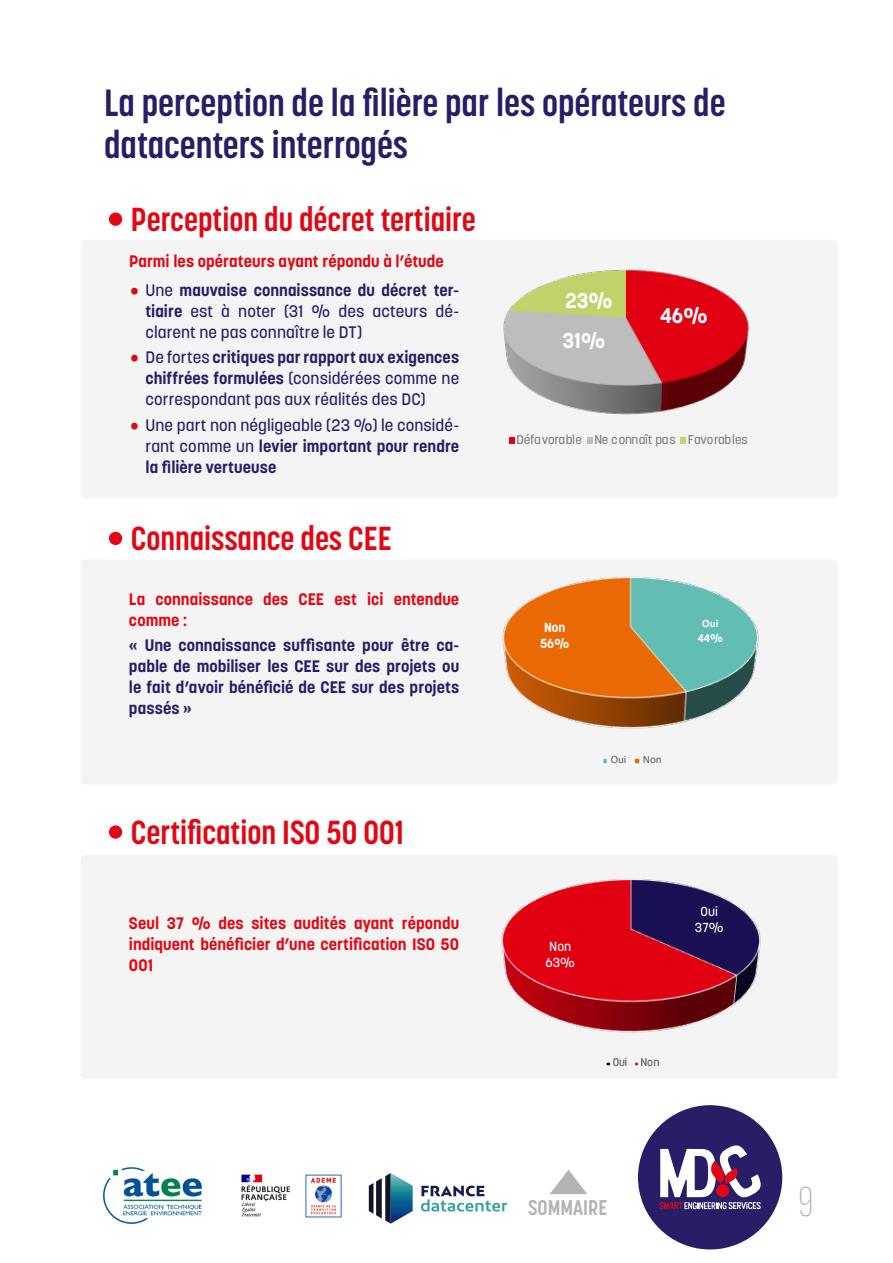
<style>
.page{position:relative;width:893px;height:1263px;background:#fff}
.page>*{position:absolute;margin:0;border:0;box-sizing:border-box;transform-origin:0 0}
.t1{font:300 40.5px "Alternate Gothic ATF";color:#b5b4b4}
.t2{font:700 37.5px/42px "Korolev Condensed";color:#281d67}
.t3{font:700 33px "Korolev Condensed";color:#e30613}
.t4{font:700 21.15px "Korolev";color:#fff}
.t5{font:700 21.15px "Korolev Condensed";color:#b5b4b4}
.t6{font:500 16.5px/21px "Korolev";letter-spacing:.005em;color:#281d67;text-align:justify}
.t7{font:700 16.5px/21px "Korolev";letter-spacing:.005em;color:#e30613}
.t8{font:700 16.5px/21px "Korolev";letter-spacing:.005em;color:#281d67;text-align:justify}
.t9{font:700 13.05px/15.8px "Korolev";color:#fff;text-align:center}
.t10{font:500 12.9px/15.8px "Korolev";color:#fff;text-align:center}
.t11{font:500 12.6px "Korolev";letter-spacing:-.01em;color:#7f7f7f}
.t12{font:11.1px "Calibri";letter-spacing:-.01em;color:#595959}
.t13{font:500 11.1px "Korolev";letter-spacing:-.015em;color:#595959}
.t14{font:700 11.1px "Calibri";color:#fff}
.t15{font:700 11.1px "Korolev";color:#fff}
.s1{color:#e30613}
.s2{font-weight:700}
</style>
<div class="page">
<div style="left:81px;top:240px;width:757px;height:258px;background:#f4f4f4;border-radius:4px"></div>
<div style="left:81px;top:560px;width:757px;height:224px;background:#f4f4f4;border-radius:4px"></div>
<div style="left:81px;top:855px;width:757px;height:224px;background:#f4f4f4;border-radius:4px"></div>
<img style="left:102px;top:1167px;width:100px;height:57px">
<img style="left:241px;top:1174px;width:101px;height:44px">
<svg style="left:421px;top:1185px;width:86px;height:26px"></svg>
<svg style="left:369px;top:1173px;width:44px;height:51px"></svg>
<div style="left:638px;top:1105px;width:144px;height:144px;background:#281d67;border-radius:50%"></div>
<svg style="left:660px;top:1145px;width:101px;height:64px"></svg>
<div style="left:716px;top:1184px;width:13px;height:13px;background:#e30613;border-radius:50%"></div>
<svg style="left:550px;top:1170px;width:37px;height:24px"></svg>
<img style="left:503px;top:269px;width:246px;height:146px">
<svg style="left:509px;top:437px;width:5px;height:7px"></svg>
<svg style="left:587px;top:437px;width:5px;height:7px"></svg>
<svg style="left:680px;top:437px;width:5px;height:7px"></svg>
<img style="left:502px;top:577px;width:257px;height:152px">
<div style="left:601px;top:757px;width:8px;height:8px;border:2px solid #fff"></div>
<div style="left:633px;top:757px;width:8px;height:8px;border:2px solid #fff"></div>
<img style="left:501px;top:879px;width:260px;height:154px">
<div style="left:605px;top:1061px;width:7px;height:6px;border:2px solid #fff"></div>
<div style="left:633px;top:1061px;width:7px;height:6px;border:2px solid #fff"></div>
<div style="left:109px;top:213px;width:13px;height:13px;background:#e30613;border-radius:50%"></div>
<div style="left:109px;top:532px;width:13px;height:13px;background:#e30613;border-radius:50%"></div>
<div style="left:109px;top:825px;width:13px;height:14px;background:#e30613;border-radius:50%"></div>
<h2 class="t2" style="left:104px;top:82px;width:623px">La perception de la filière par les opérateurs de datacenters interrogés</h2>
<h3 class="t3" style="left:131px;top:200px;width:346px">Perception du décret tertiaire</h3>
<p class="t7" style="left:129px;top:250px;width:316px">Parmi les opérateurs ayant répondu à l’étude</p>
<p class="t6" style="left:145px;top:280px;width:315px;text-indent:-15px"><span class="s1">•</span> Une <span class="s2">mauvaise connaissance du décret ter&shy;tiaire</span> est à noter (31 % des acteurs dé&shy;clarent ne pas connaître le DT)</p>
<p class="t6" style="left:145px;top:347px;width:315px;text-indent:-15px"><span class="s1">•</span> De fortes <span class="s2">critiques par rapport aux exigences chiffrées formulées</span> (considérées comme ne correspondant pas aux réalités des DC)</p>
<p class="t6" style="left:145px;top:414px;width:315px;text-indent:-15px"><span class="s1">•</span> Une part non négligeable (23 %) le considé&shy;rant comme un <span class="s2">levier important pour rendre la filière vertueuse</span></p>
<h3 class="t3" style="left:131px;top:519px;width:262px">Connaissance des CEE</h3>
<p class="t7" style="left:129px;top:589px;width:332px">La connaissance des CEE est ici entendue comme :</p>
<p class="t8" style="left:129px;top:635px;width:332px">« Une connaissance suffisante pour être ca&shy;pable de mobiliser les CEE sur des projets ou le fait d’avoir bénéficié de CEE sur des projets passés »</p>
<h3 class="t3" style="left:131px;top:813px;width:274px">Certification ISO 50 001</h3>
<p class="t7" style="left:129px;top:912px;width:332px;text-align:justify">Seul 37 % des sites audités ayant répondu indiquent bénéficier d’une certification ISO 50<br>001</p>
<p class="t4" style="left:565px;top:287px;width:49px">23%</p>
<p class="t4" style="left:563px;top:327px;width:45px">31%</p>
<p class="t4" style="left:660px;top:303px;width:49px">46%</p>
<p class="t11" style="left:516px;top:431px;width:233px">Défavorable Ne connaît pas Favorables</p>
<p class="t9" style="left:540px;top:620px;width:31px">Non<br>56%</p>
<p class="t14" style="left:702px;top:615px;width:18px">Oui</p>
<p class="t15" style="left:698px;top:631px;width:27px">44%</p>
<p class="t12" style="left:611px;top:752px;width:17px">Oui</p>
<p class="t12" style="left:643px;top:752px;width:20px">Non</p>
<p class="t10" style="left:545px;top:939px;width:31px;text-align:left">Non<br>63%</p>
<p class="t10" style="left:695px;top:904px;width:30px">Oui<br>37%</p>
<p class="t13" style="left:613px;top:1055px;width:48px">Oui Non</p>
<p class="t5" style="left:528px;top:1195px;width:81px">SOMMAIRE</p>
<h1 class="t1" style="left:798px;top:1178px;width:17px">9</h1>
</div>
